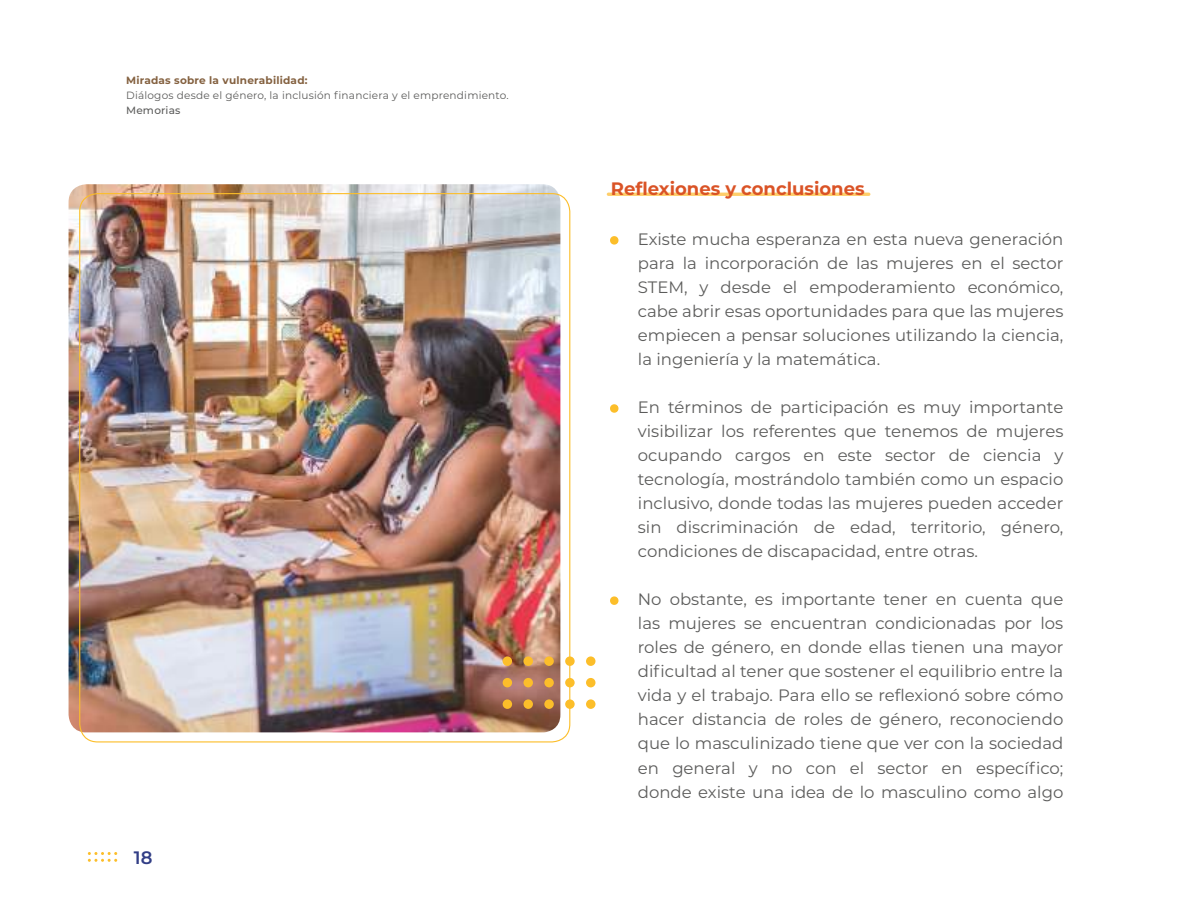
<style>
.page{position:relative;width:1191px;height:915px;background:#fff}
.page>*{position:absolute;margin:0;border:0;box-sizing:border-box;transform-origin:0 0}
.t1{font:700 18px "Montserrat";color:#da5326}
.t2{font:600 18px "Montserrat";color:#323e86}
.t3{font:16.5px/24px "Montserrat";color:#5c5c5b;text-align:justify}
.t4{font:10.5px "Montserrat";letter-spacing:.02em;color:#5c5c5b}
.t5{font:700 10.5px "Montserrat";letter-spacing:.02em;color:#846140}
.t6{font:500 10.5px "Montserrat";letter-spacing:.02em;color:#5c5c5b}
.s1{font-weight:900;color:#fcbe2a}
</style>
<div class="page">
<svg style="left:88px;top:852px;width:29px;height:9px"></svg>
<svg style="left:607px;top:192px;width:263px;height:4px"></svg>
<div style="left:610px;top:236px;width:8px;height:8px;border:3px solid #fcbe2a;border-radius:50%"></div>
<div style="left:610px;top:404px;width:8px;height:8px;border:3px solid #fcbe2a;border-radius:50%"></div>
<div style="left:610px;top:596px;width:8px;height:8px;border:3px solid #fcbe2a;border-radius:50%"></div>
<img style="left:69px;top:184px;width:491px;height:548px">
<div style="left:586px;top:656px;width:9px;height:9px;background:#fcbe2a;border-radius:50%"></div>
<div style="left:565px;top:656px;width:9px;height:9px;background:#fcbe2a;border-radius:50%"></div>
<div style="left:544px;top:656px;width:10px;height:9px;background:#fcbe2a;border-radius:50%"></div>
<div style="left:523px;top:656px;width:10px;height:9px;background:#fcbe2a;border-radius:50%"></div>
<div style="left:502px;top:656px;width:10px;height:9px;background:#fcbe2a;border-radius:50%"></div>
<div style="left:586px;top:677px;width:9px;height:10px;background:#fcbe2a;border-radius:50%"></div>
<div style="left:565px;top:677px;width:9px;height:10px;background:#fcbe2a;border-radius:50%"></div>
<svg style="left:544px;top:677px;width:10px;height:10px"></svg>
<div style="left:523px;top:677px;width:10px;height:10px;background:#fcbe2a;border-radius:50%"></div>
<div style="left:502px;top:677px;width:10px;height:10px;background:#fcbe2a;border-radius:50%"></div>
<div style="left:586px;top:699px;width:9px;height:9px;background:#fcbe2a;border-radius:50%"></div>
<div style="left:565px;top:699px;width:9px;height:9px;background:#fcbe2a;border-radius:50%"></div>
<div style="left:544px;top:699px;width:10px;height:9px;background:#fcbe2a;border-radius:50%"></div>
<div style="left:523px;top:699px;width:10px;height:9px;background:#fcbe2a;border-radius:50%"></div>
<div style="left:502px;top:699px;width:10px;height:9px;background:#fcbe2a;border-radius:50%"></div>
<p class="t5" style="left:126px;top:73px;width:183px">Miradas sobre la vulnerabilidad:</p>
<p class="t4" style="left:126px;top:88px;width:384px">Diálogos desde el género, la inclusión financiera y el emprendimiento.</p>
<p class="t6" style="left:126px;top:103px;width:56px">Memorias</p>
<p class="t2" style="left:134px;top:844px;width:20px">18</p>
<p class="t1" style="left:611px;top:175px;width:255px">Reflexiones y conclusiones</p>
<p class="t3" style="left:638px;top:226px;width:427px;text-indent:-27px"><span class="s1">•</span> Existe mucha esperanza en esta nueva generación para la incorporación de las mujeres en el sector STEM, y desde el empoderamiento económico, cabe abrir esas oportunidades para que las mujeres empiecen a pensar soluciones utilizando la ciencia, la ingeniería y la matemática.</p>
<p class="t3" style="left:638px;top:394px;width:427px;text-indent:-27px"><span class="s1">•</span> En términos de participación es muy importante visibilizar los referentes que tenemos de mujeres ocupando cargos en este sector de ciencia y tecnología, mostrándolo también como un espacio inclusivo, donde todas las mujeres pueden acceder sin discriminación de edad, territorio, género, condiciones de discapacidad, entre otras.</p>
<p class="t3" style="left:638px;top:586px;width:427px;text-indent:-27px"><span class="s1">•</span> No obstante, es importante tener en cuenta que las mujeres se encuentran condicionadas por los roles de género, en donde ellas tienen una mayor dificultad al tener que sostener el equilibrio entre la vida y el trabajo. Para ello se reflexionó sobre cómo hacer distancia de roles de género, reconociendo que lo masculinizado tiene que ver con la sociedad en general y no con el sector en específico; donde existe una idea de lo masculino como algo</p>
</div>
